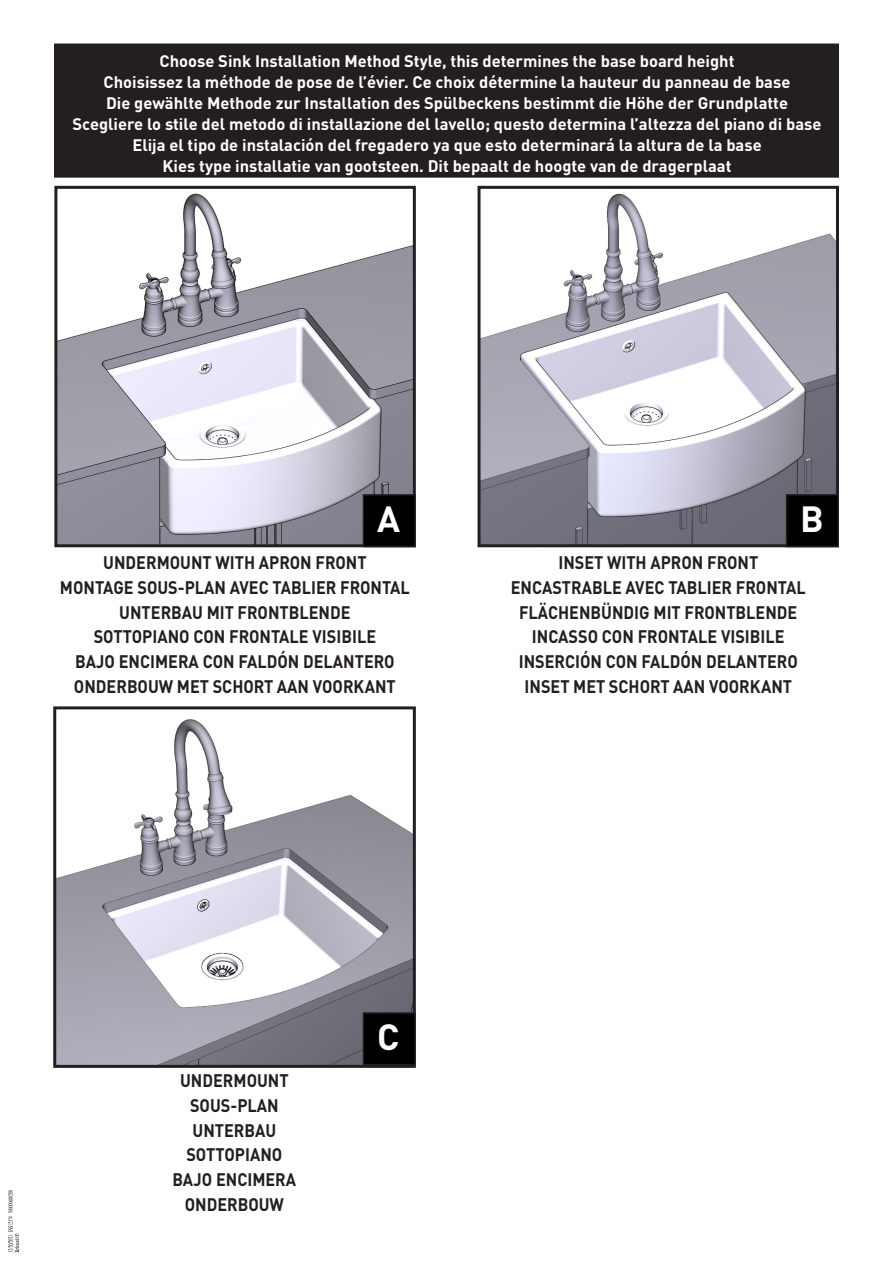
<style>
.page{position:relative;width:893px;height:1263px;background:#fff}
.page>*{position:absolute;margin:0;border:0;box-sizing:border-box;transform-origin:0 0}
.t1{font:700 36px "DIN Pro";color:#fff}
.Description_Content{font:700 18px "DIN Pro";color:#231f20;scale:.9 1}
.t2{font:700 16.5px "DIN Pro";color:#fff}
</style>
<div class="page">
<svg style="left:54px;top:185px;width:362px;height:363px"></svg>
<svg style="left:477px;top:185px;width:362px;height:363px"></svg>
<svg style="left:53px;top:706px;width:363px;height:362px"></svg>
<div style="left:55px;top:44px;width:783px;height:133px;background:#231f20"></div>
<div style="left:54px;top:43px;width:785px;height:135px;border:2px solid #231f20"></div>
<div style="left:363px;top:495px;width:52px;height:51px;background:#000"></div>
<div style="left:363px;top:494px;width:53px;height:53px;border:2px solid #231f20"></div>
<div style="left:787px;top:495px;width:51px;height:51px;background:#000"></div>
<div style="left:786px;top:494px;width:53px;height:53px;border:2px solid #231f20"></div>
<div style="left:363px;top:1013px;width:52px;height:52px;background:#000"></div>
<div style="left:363px;top:1012px;width:53px;height:53px;border:2px solid #231f20"></div>
<svg style="left:8px;top:1190px;width:11px;height:62px"></svg>
<p class="t2" style="left:160px;top:48px;width:576px">Choose Sink Installation Method Style, this determines the base board height</p>
<p class="t2" style="left:104px;top:69px;width:688px">Choisissez la méthode de pose de l’évier. Ce choix détermine la hauteur du panneau de base</p>
<p class="t2" style="left:106px;top:90px;width:683px">Die gewählte Methode zur Installation des Spülbeckens bestimmt die Höhe der Grundplatte</p>
<p class="t2" style="left:73px;top:111px;width:750px">Scegliere lo stile del metodo di installazione del lavello; questo determina l’altezza del piano di base</p>
<p class="t2" style="left:132px;top:132px;width:631px">Elija el tipo de instalación del fregadero ya que esto determinará la altura de la base</p>
<p class="t2" style="left:163px;top:153px;width:570px">Kies type installatie van gootsteen. Dit bepaalt de hoogte van de dragerplaat</p>
<p class="t1" style="left:377px;top:491px;width:24px">A</p>
<p class="t1" style="left:800px;top:491px;width:25px">B</p>
<p class="Description_Content" style="left:103px;top:548px;width:294px">UNDERMOUNT WITH APRON FRONT</p>
<p class="Description_Content" style="left:60px;top:573px;width:390px">MONTAGE SOUS-PLAN AVEC TABLIER FRONTAL</p>
<p class="Description_Content" style="left:119px;top:598px;width:258px">UNTERBAU MIT FRONTBLENDE</p>
<p class="Description_Content" style="left:94px;top:623px;width:315px">SOTTOPIANO CON FRONTALE VISIBILE</p>
<p class="Description_Content" style="left:75px;top:647px;width:356px">BAJO ENCIMERA CON FALDÓN DELANTERO</p>
<p class="Description_Content" style="left:74px;top:672px;width:359px">ONDERBOUW MET SCHORT AAN VOORKANT</p>
<p class="Description_Content" style="left:558px;top:548px;width:224px">INSET WITH APRON FRONT</p>
<p class="Description_Content" style="left:511px;top:573px;width:329px">ENCASTRABLE AVEC TABLIER FRONTAL</p>
<p class="Description_Content" style="left:519px;top:598px;width:311px">FLÄCHENBÜNDIG MIT FRONTBLENDE</p>
<p class="Description_Content" style="left:532px;top:623px;width:282px">INCASSO CON FRONTALE VISIBILE</p>
<p class="Description_Content" style="left:519px;top:647px;width:311px">INSERCIÓN CON FALDÓN DELANTERO</p>
<p class="Description_Content" style="left:525px;top:672px;width:299px">INSET MET SCHORT AAN VOORKANT</p>
<p class="Description_Content" style="left:180px;top:1066px;width:122px">UNDERMOUNT</p>
<p class="Description_Content" style="left:190px;top:1091px;width:100px">SOUS-PLAN</p>
<p class="Description_Content" style="left:193px;top:1116px;width:94px">UNTERBAU</p>
<p class="Description_Content" style="left:186px;top:1141px;width:108px">SOTTOPIANO</p>
<p class="Description_Content" style="left:172px;top:1165px;width:139px">BAJO ENCIMERA</p>
<p class="Description_Content" style="left:185px;top:1190px;width:112px">ONDERBOUW</p>
<p class="t1" style="left:377px;top:1009px;width:24px">C</p>
</div>
